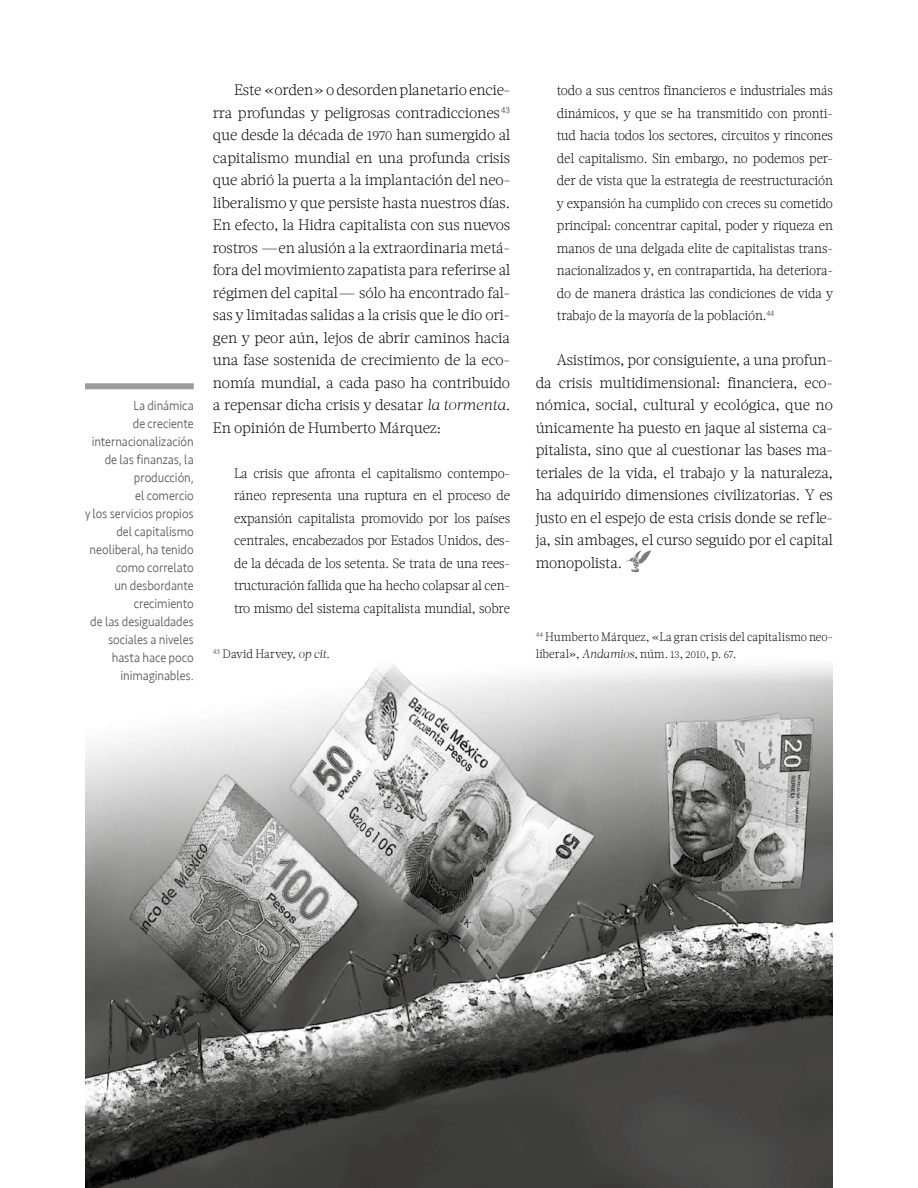
<style>
.page{position:relative;width:918px;height:1188px;background:#fff}
.page>*{position:absolute;margin:0;border:0;box-sizing:border-box;transform-origin:0 0}
.t1{font:300 15px/22.5px "Acta W01";letter-spacing:-.01em;color:#000;text-align:justify}
.t2{font:300 13.5px/22.5px "Acta W01";letter-spacing:-.01em;color:#000;text-align:justify;scale:.95 1}
.t3{font:300 13.5px/18px "Seravek";letter-spacing:-.005em;color:#575756;text-align:right;scale:.91 1}
.t4{font:300 12px/16.5px "Acta W01";letter-spacing:.005em;color:#000;scale:.95 1}
.s1{font-size:13.2px}
.s2{font-style:italic}
.s3{font-size:10.2px}
</style>
<div class="page">
<svg style="left:625px;top:550px;width:26px;height:22px"></svg>
<img style="left:85px;top:663px;width:748px;height:525px">
<div style="left:85px;top:383px;width:109px;height:6px;background:#9d9d9c"></div>
<p class="t3" style="left:85px;top:397px;width:121px">La dinámica<br>de creciente internacionalización de las finanzas, la producción,<br>el comercio<br>y los servicios propios del capitalismo neoliberal, ha tenido como correlato<br>un desbordante crecimiento<br>de las desigualdades sociales a niveles hasta hace poco inimaginables.</p>
<p class="t1" style="left:213px;top:79px;width:299px;text-indent:21px">Este «orden» o desorden planetario encie&shy;rra profundas y peligrosas contradicciones<sup>43 </sup>que desde la década de <span class="s1">1970</span> han sumergido al capitalismo mundial en una profunda crisis que abrió la puerta a la implantación del neo&shy;liberalismo y que persiste hasta nuestros días.<br>En efecto, la Hidra capitalista con sus nuevos rostros —en alusión a la extraordinaria metá&shy;fora del movimiento zapatista para referirse al régimen del capital— sólo ha encontrado fal&shy;sas y limitadas salidas a la crisis que le dio ori&shy;gen y peor aún, lejos de abrir caminos hacia una fase sostenida de crecimiento de la eco&shy;nomía mundial, a cada paso ha contribuido a repensar dicha crisis y desatar <span class="s2">la tormenta.<br></span>En opinión de Humberto Márquez:</p>
<p class="t2" style="left:234px;top:462px;width:292px">La crisis que afronta el capitalismo contempo&shy;ráneo representa una ruptura en el proceso de expansión capitalista promovido por los países centrales, encabezados por Estados Unidos, des&shy;de la década de los setenta. Se trata de una rees&shy;tructuración fallida que ha hecho colapsar al cen&shy;tro mismo del sistema capitalista mundial, sobre</p>
<p class="t4" style="left:213px;top:645px;width:124px"><sup>43</sup> David Harvey, <span class="s2">op cit.</span></p>
<p class="t2" style="left:557px;top:79px;width:292px">todo a sus centros financieros e industriales más dinámicos, y que se ha transmitido con pronti&shy;tud hacia todos los sectores, circuitos y rincones del capitalismo. Sin embargo, no podemos per&shy;der de vista que la estrategia de reestructuración y expansión ha cumplido con creces su cometido principal: concentrar capital, poder y riqueza en manos de una delgada elite de capitalistas trans&shy;nacionalizados y, en contrapartida, ha deteriora&shy;do de manera drástica las condiciones de vida y trabajo de la mayoría de la población.<sup>44</sup></p>
<p class="t1" style="left:536px;top:349px;width:299px;text-indent:21px">Asistimos, por consiguiente, a una profun&shy;da crisis multidimensional: financiera, eco&shy;nómica, social, cultural y ecológica, que no únicamente ha puesto en jaque al sistema ca&shy;pitalista, sino que al cuestionar las bases ma&shy;teriales de la vida, el trabajo y la naturaleza, ha adquirido dimensiones civilizatorias. Y es justo en el espejo de esta crisis donde se refle&shy;ja, sin ambages, el curso seguido por el capital monopolista.</p>
<p class="t4" style="left:536px;top:629px;width:314px"><sup>44</sup> Humberto Márquez, «La gran crisis del capitalismo neo&shy;liberal», <span class="s2">Andamios</span>, núm. <span class="s3">13</span>, <span class="s3">2010</span>, p. <span class="s3">67</span>.</p>
</div>
